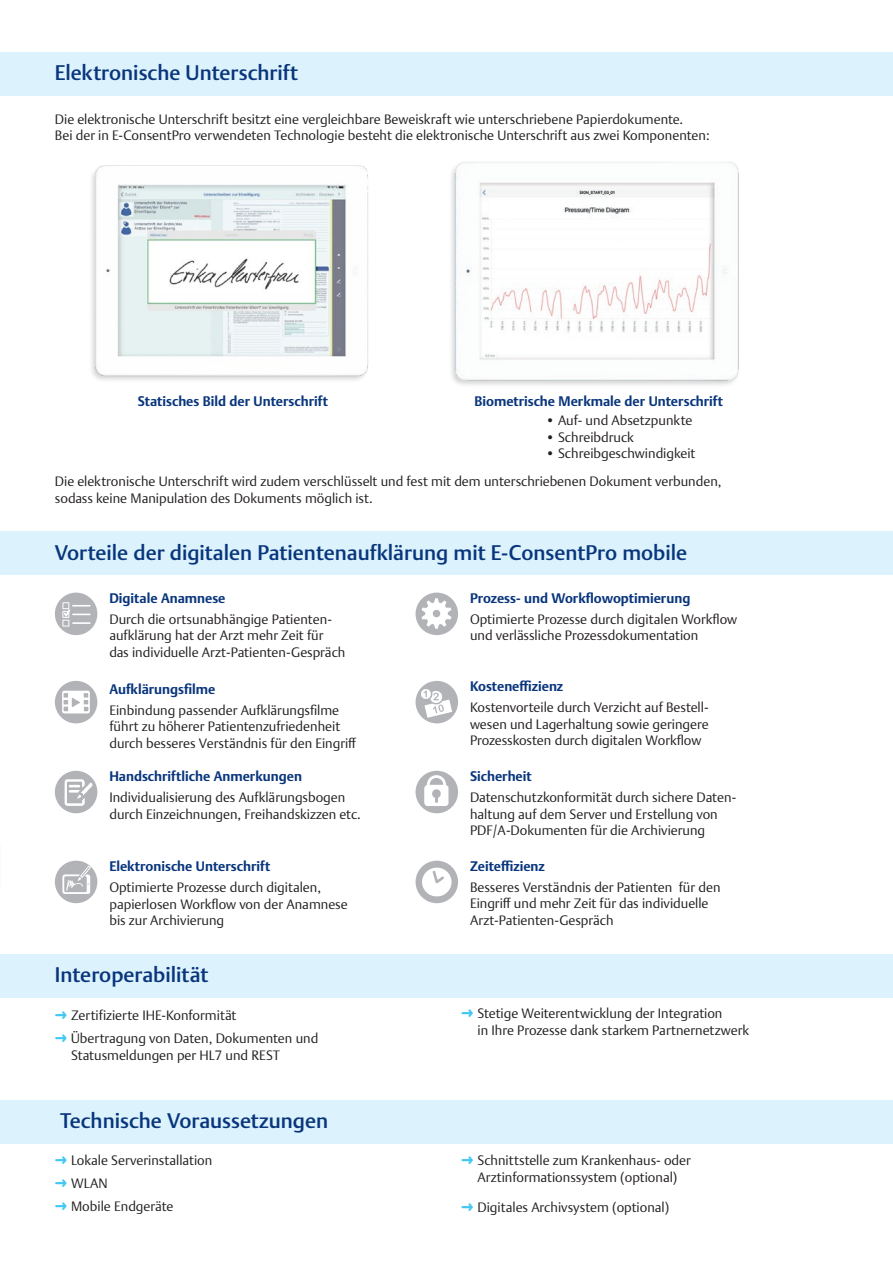
<style>
.page{position:relative;width:893px;height:1263px;background:#fff}
.page>*{position:absolute;margin:0;border:0;box-sizing:border-box;transform-origin:0 0}
.t1{font:500 21px "Thieme Argo 2011";color:#08357c}
.t2{font:300 13.5px/16.5px "Thieme Argo 2011";color:#231f20}
.t3{font:700 13.5px "Thieme Argo 2011";color:#08357c}
.s1{font-weight:500}
.s2{font-family:"Arial Unicode MS";font-weight:400;color:#40c7f4}
</style>
<div class="page">
<img style="left:91px;top:165px;width:277px;height:215px">
<img style="left:451px;top:162px;width:288px;height:223px">
<div style="left:0;top:532px;width:893px;height:43px;background:#dcf2fc"></div>
<div style="left:0;top:52px;width:893px;height:44px;background:#dcf2fc"></div>
<div style="left:55px;top:593px;width:42px;height:42px;background:#b2b3b7;border-radius:50%"></div>
<svg style="left:62px;top:602px;width:29px;height:24px"></svg>
<div style="left:55px;top:861px;width:42px;height:42px;background:#b2b3b7;border-radius:50%"></div>
<img style="left:60px;top:864px;width:32px;height:30px">
<div style="left:55px;top:681px;width:42px;height:42px;background:#b2b3b7;border-radius:50%"></div>
<img style="left:62px;top:690px;width:28px;height:24px">
<div style="left:416px;top:593px;width:42px;height:42px;background:#b2b3b7;border-radius:50%"></div>
<img style="left:421px;top:598px;width:32px;height:32px">
<div style="left:55px;top:771px;width:42px;height:42px;background:#b2b3b7;border-radius:50%"></div>
<img style="left:64px;top:779px;width:28px;height:27px">
<div style="left:416px;top:681px;width:42px;height:42px;background:#b2b3b7;border-radius:50%"></div>
<img style="left:421px;top:689px;width:32px;height:29px">
<div style="left:416px;top:771px;width:42px;height:42px;background:#b2b3b7;border-radius:50%"></div>
<img style="left:423px;top:775px;width:26px;height:31px">
<div style="left:416px;top:861px;width:42px;height:42px;background:#b2b3b7;border-radius:50%"></div>
<img style="left:421px;top:866px;width:32px;height:32px">
<div style="left:0;top:1100px;width:893px;height:43px;background:#dcf2fc"></div>
<div style="left:0;top:954px;width:893px;height:44px;background:#dcf2fc"></div>
<img style="left:356px;top:165px;width:12px;height:28px">
<h1 class="t1" style="left:55px;top:59px;width:245px">Elektronische Unterschrift</h1>
<p class="t2" style="left:55px;top:110px;width:656px">Die elektronische Unterschrift besitzt eine vergleichbare Beweiskraft wie unterschriebene Papierdokumente.<br>Bei der in E-ConsentPro verwendeten Technologie besteht die elektronische Unterschrift aus zwei Komponenten:</p>
<p class="t3" style="left:138px;top:392px;width:192px">Statisches Bild der Unterschrift</p>
<p class="t3" style="left:474px;top:392px;width:250px">Biometrische Merkmale der Unterschrift</p>
<p class="t2" style="left:545px;top:412px;width:149px"><span class="s1">•</span> Auf- und Absetzpunkte</p>
<p class="t2" style="left:545px;top:429px;width:90px"><span class="s1">•</span> Schreibdruck</p>
<p class="t2" style="left:545px;top:445px;width:152px"><span class="s1">•</span> Schreibgeschwindigkeit</p>
<p class="t2" style="left:55px;top:473px;width:668px">Die elektronische Unterschrift wird zudem verschlüsselt und fest mit dem unterschriebenen Dokument verbunden, sodass keine Manipulation des Dokuments möglich ist.</p>
<h1 class="t1" style="left:55px;top:538px;width:634px">Vorteile der digitalen Patientenaufklärung mit E-ConsentPro mobile</h1>
<p class="t3" style="left:109px;top:589px;width:118px">Digitale Anamnese</p>
<p class="t2" style="left:109px;top:611px;width:238px">Durch die ortsunabhängige Patienten&shy;aufklärung hat der Arzt mehr Zeit für das individuelle Arzt-Patienten-Gespräch</p>
<p class="t3" style="left:470px;top:589px;width:222px">Prozess- und Workflowoptimierung</p>
<p class="t2" style="left:470px;top:611px;width:269px">Optimierte Prozesse durch digitalen Workflow und verlässliche Prozessdokumentation</p>
<p class="t3" style="left:109px;top:680px;width:108px">Aufklärungsfilme</p>
<p class="t2" style="left:109px;top:701px;width:249px">Einbindung passender Aufklärungsfilme führt zu höherer Patientenzufriedenheit durch besseres Verständnis für den Eingriff</p>
<p class="t3" style="left:109px;top:767px;width:194px">Handschriftliche Anmerkungen</p>
<p class="t2" style="left:109px;top:789px;width:253px">Individualisierung des Aufklärungsbogen durch Einzeichnungen, Freihandskizzen etc.</p>
<p class="t3" style="left:109px;top:857px;width:162px">Elektronische Unterschrift</p>
<p class="t2" style="left:109px;top:879px;width:240px">Optimierte Prozesse durch digitalen, papierlosen Workflow von der Anamnese bis zur Archivierung</p>
<h1 class="t1" style="left:55px;top:961px;width:155px">Interoperabilität</h1>
<p class="t2" style="left:55px;top:1004px;width:265px;line-height:23px"><span class="s2">➜</span> Zertifizierte IHE-Konformität<br><span class="s2">➜</span> Übertragung von Daten, Dokumenten und</p>
<p class="t2" style="left:71px;top:1046px;width:211px">Statusmeldungen per HL7 und REST</p>
<h1 class="t1" style="left:60px;top:1106px;width:270px">Technische Voraussetzungen</h1>
<p class="t2" style="left:55px;top:1149px;width:159px;line-height:23px"><span class="s2">➜</span> Lokale Serverinstallation <span class="s2">➜</span> WLAN<br><span class="s2">➜</span> Mobile Endgeräte</p>
<p class="t3" style="left:470px;top:678px;width:95px">Kosteneffizienz</p>
<p class="t2" style="left:470px;top:699px;width:240px;text-align:justify">Kostenvorteile durch Verzicht auf Bestell&shy;wesen und Lagerhaltung sowie geringere Prozesskosten durch digitalen Workflow</p>
<p class="t3" style="left:470px;top:767px;width:63px">Sicherheit</p>
<p class="t2" style="left:470px;top:789px;width:266px">Datenschutzkonformität durch sichere Daten&shy;haltung auf dem Server und Erstellung von<br>PDF/A-Dokumenten für die Archivierung</p>
<p class="t3" style="left:470px;top:857px;width:76px">Zeiteffizienz</p>
<p class="t2" style="left:470px;top:879px;width:252px">Besseres Verständnis der Patienten für den<br>Eingriff und mehr Zeit für das individuelle<br>Arzt-Patienten-Gespräch</p>
<p class="t2" style="left:478px;top:1005px;width:273px;text-indent:-16px"><span class="s2">➜</span> Stetige Weiterentwicklung der Integration<br>in Ihre Prozesse dank starkem Partnernetzwerk</p>
<p class="t2" style="left:461px;top:1152px;width:231px;text-align:center"><span class="s2">➜</span> Schnittstelle zum Krankenhaus- oder<br>Arztinformationssystem (optional)</p>
<p class="t2" style="left:461px;top:1199px;width:210px"><span class="s2">➜</span> Digitales Archivsystem (optional)</p>
</div>
